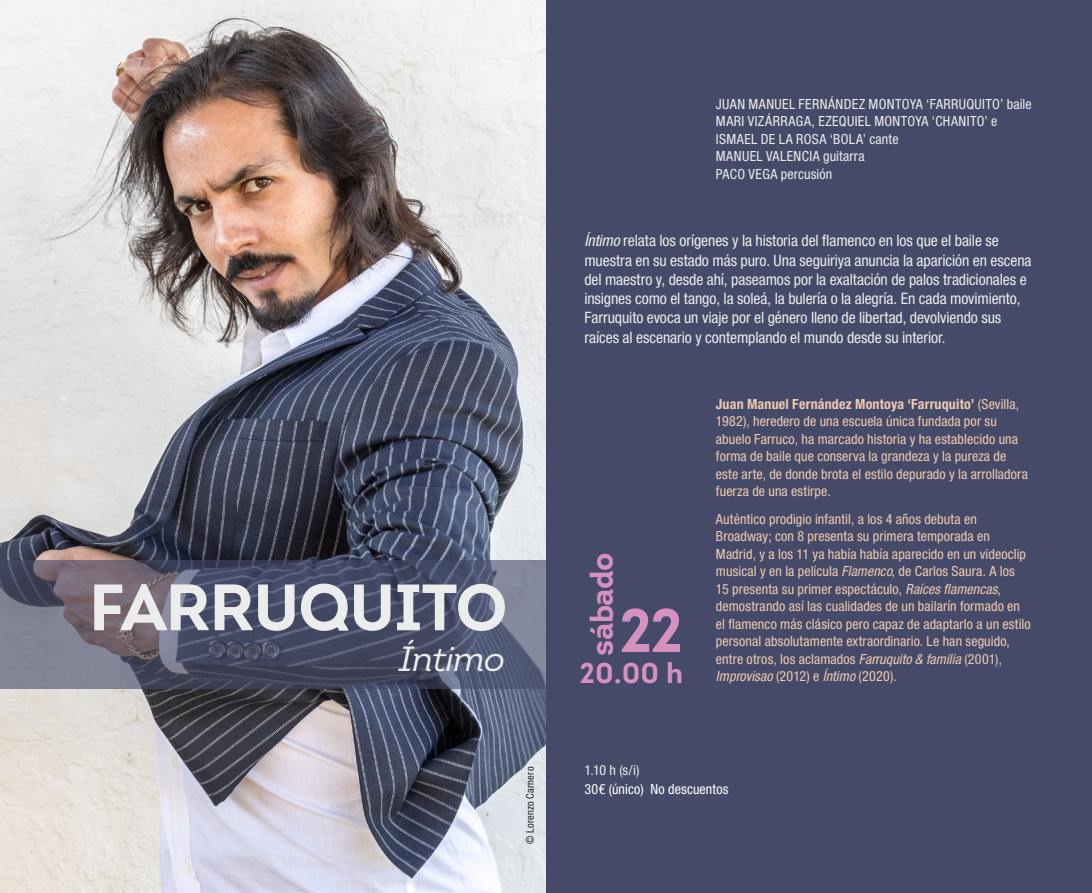
<style>
.page{position:relative;width:1092px;height:893px;background:#fff}
.page>*{position:absolute;margin:0;border:0;box-sizing:border-box;transform-origin:0 0}
.t1{font:700 65.27px "Intro";letter-spacing:-.02em;color:#ebeceb}
.t2{font:700 61.25px "Intro";color:#d791bf}
.t3{font:italic 35px "Intro";letter-spacing:-.02em;color:#ebeceb}
.t4{font:700 31.5px "Intro";letter-spacing:-.02em;color:#d791bf}
.t5{font:700 28.53px "Intro";color:#d791bf}
.t6{font:condensed 15.75px/19.2px "Helvetica Neue LT Std";letter-spacing:-.005em;color:#ebeceb}
.t7{font:condensed 14px/17.5px "Helvetica Neue LT Std";letter-spacing:.01em;color:#efcab0}
.t8{font:condensed 14px/17.5px "Helvetica Neue LT Std";letter-spacing:.025em;color:#ebeceb}
.t9{font:condensed 14px "Helvetica Neue LT Std";letter-spacing:.01em;color:#fff}
.t10{font:condensed 10.5px "Helvetica Neue LT Std";letter-spacing:.02em;color:#231f20}
.s1{font-style:italic}
.s2{font-weight:700}
</style>
<div class="page">
<img style="left:0;top:0;width:546px;height:893px">
<div style="left:546px;top:0;width:545px;height:893px;background:#454a68"></div>
<svg style="left:0;top:560px;width:546px;height:129px;background:#5a5c71"></svg>
<p class="t1" style="left:89px;top:566px;width:420px">FARRUQUITO</p>
<p class="t3" style="left:399px;top:638px;width:107px">Íntimo</p>
<p class="t10" style="left:524px;top:844px;width:79px;rotate:-90deg">© Lorenzo Carnero</p>
<p class="t8" style="left:715px;top:95px;width:317px">JUAN MANUEL FERNÁNDEZ MONTOYA ‘FARRUQUITO’ baile</p>
<p class="t8" style="left:715px;top:112px;width:283px">MARI VIZÁRRAGA, EZEQUIEL MONTOYA ‘CHANITO’ e<br>ISMAEL DE LA ROSA ‘BOLA’ cante</p>
<p class="t8" style="left:715px;top:147px;width:150px">MANUEL VALENCIA guitarra</p>
<p class="t8" style="left:715px;top:165px;width:118px">PACO VEGA percusión</p>
<p class="t6" style="left:584px;top:231px;width:448px"><span class="s1">Íntimo</span> relata los orígenes y la historia del flamenco en los que el baile se muestra en su estado más puro. Una seguiriya anuncia la aparición en escena del maestro y, desde ahí, paseamos por la exaltación de palos tradicionales e insignes como el tango, la soleá, la bulería o la alegría. En cada movimiento, Farruquito evoca un viaje por el género lleno de libertad, devolviendo sus raíces al escenario y contemplando el mundo desde su interior.</p>
<p class="t4" style="left:581px;top:656px;width:105px;rotate:-90deg">sábado</p>
<p class="t2" style="left:619px;top:591px;width:66px">22</p>
<p class="t5" style="left:579px;top:655px;width:105px">20.00 h</p>
<p class="t7" style="left:715px;top:395px;width:313px"><span class="s2">Juan Manuel Fernández Montoya ‘Farruquito’</span> (Sevilla, 1982), heredero de una escuela única fundada por su abuelo Farruco, ha marcado historia y ha establecido una forma de baile que conserva la grandeza y la pureza de este arte, de donde brota el estilo depurado y la arrolladora fuerza de una estirpe.</p>
<p class="t7" style="left:715px;top:510px;width:316px">Auténtico prodigio infantil, a los 4 años debuta en Broadway; con 8 presenta su primera temporada en Madrid, y a los 11 ya había había aparecido en un videoclip musical y en la película <span class="s1">Flamenco</span>, de Carlos Saura. A los 15 presenta su primer espectáculo, <span class="s1">Raíces flamencas</span>, demostrando así las cualidades de un bailarín formado en el flamenco más clásico pero capaz de adaptarlo a un estilo personal absolutamente extraordinario. Le han seguido, entre otros, los aclamados <span class="s1">Farruquito &amp; familia</span> (2001), <span class="s1">Improvisao</span> (2012) e <span class="s1">Íntimo</span> (2020).</p>
<p class="t8" style="left:584px;top:761px;width:57px">1.10 h (s/i)</p>
<p class="t9" style="left:584px;top:781px;width:146px">30€ (único) No descuentos</p>
</div>
